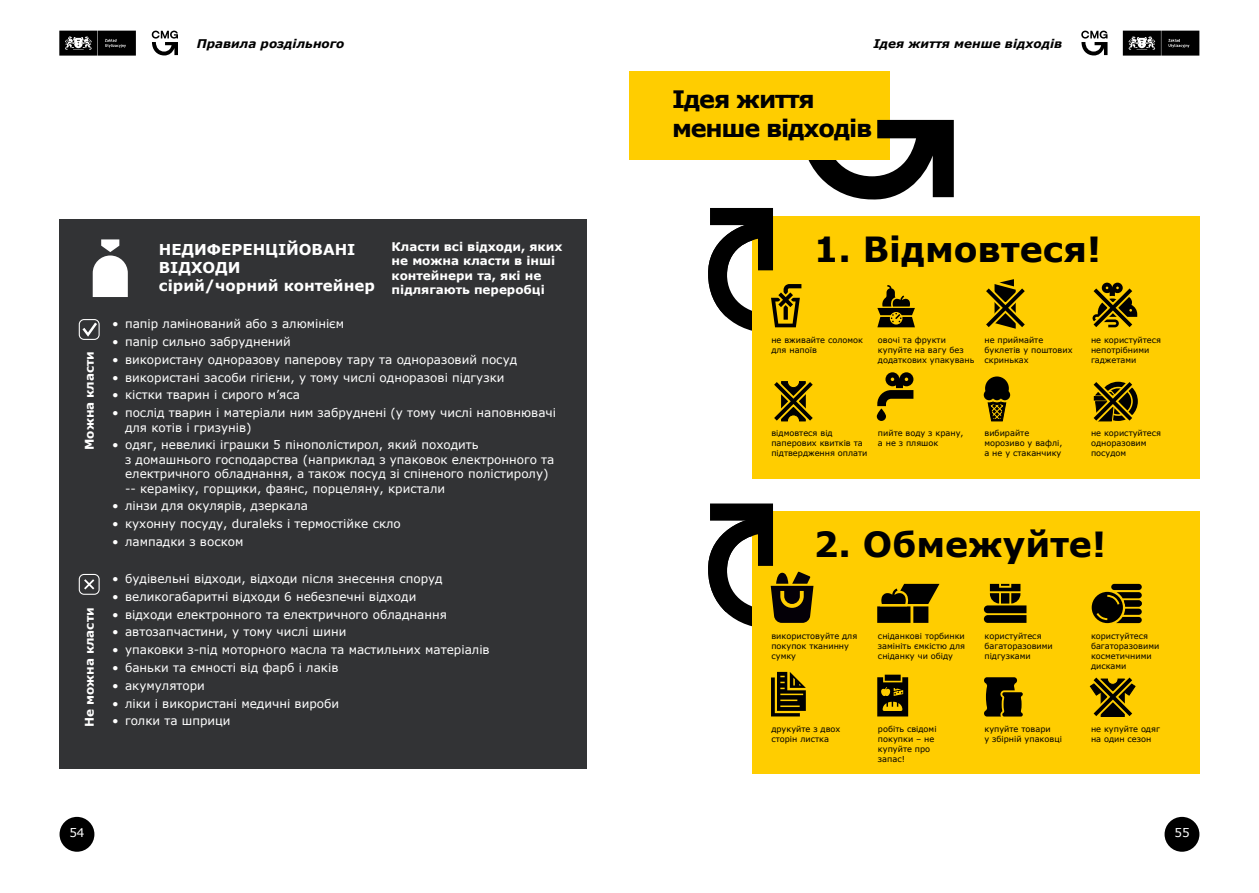
<style>
.page{position:relative;width:1259px;height:893px;background:#fff}
.page>*{position:absolute;margin:0;border:0;box-sizing:border-box;transform-origin:0 0}
.t1{font:700 34.65px "Verdana";color:#000}
.t2{font:700 24px/28.8px "Verdana";letter-spacing:-.05em;color:#000}
.t3{font:700 15px/18px "Verdana";color:#fff}
.t4{font:12px/14.4px "Verdana";color:#fff}
.t5{font:700 12px/14.4px "Verdana";color:#fff}
.t6{font:italic 700 12px "Verdana";color:#000}
.t7{font:8.25px/9.9px "Verdana";color:#000}
</style>
<div class="page">
<div style="left:60px;top:817px;width:34px;height:35px;background:#000;border-radius:50%"></div>
<div style="left:1164px;top:817px;width:35px;height:35px;background:#000;border-radius:50%"></div>
<svg style="left:1081px;top:31px;width:26px;height:25px"></svg>
<svg style="left:152px;top:31px;width:26px;height:25px"></svg>
<svg style="left:59px;top:31px;width:77px;height:25px;background:#232323"></svg>
<svg style="left:1122px;top:31px;width:77px;height:25px;background:#242424"></svg>
<div style="left:629px;top:71px;width:260px;height:89px;background:#ffcd00"></div>
<svg style="left:808px;top:120px;width:146px;height:80px"></svg>
<div style="left:791px;top:114px;width:59px;height:46px;background:#ffcd00"></div>
<div style="left:60px;top:219px;width:527px;height:550px;background:#323335"></div>
<svg style="left:79px;top:319px;width:21px;height:21px"></svg>
<svg style="left:79px;top:574px;width:21px;height:21px"></svg>
<svg style="left:93px;top:239px;width:35px;height:58px"></svg>
<div style="left:752px;top:216px;width:447px;height:262px;background:#ffcd00"></div>
<svg style="left:774px;top:381px;width:39px;height:41px"></svg>
<svg style="left:983px;top:376px;width:27px;height:45px"></svg>
<svg style="left:877px;top:285px;width:38px;height:42px"></svg>
<svg style="left:986px;top:279px;width:39px;height:50px"></svg>
<svg style="left:1092px;top:283px;width:45px;height:45px"></svg>
<svg style="left:877px;top:372px;width:36px;height:49px"></svg>
<svg style="left:1093px;top:381px;width:44px;height:41px"></svg>
<svg style="left:708px;top:208px;width:93px;height:123px"></svg>
<div style="left:752px;top:512px;width:447px;height:262px;background:#ffcd00"></div>
<svg style="left:708px;top:503px;width:105px;height:124px"></svg>
<svg style="left:984px;top:584px;width:42px;height:39px"></svg>
<svg style="left:877px;top:584px;width:62px;height:39px"></svg>
<svg style="left:771px;top:672px;width:35px;height:44px"></svg>
<svg style="left:877px;top:675px;width:31px;height:41px"></svg>
<svg style="left:1091px;top:584px;width:50px;height:39px"></svg>
<svg style="left:1089px;top:677px;width:47px;height:40px"></svg>
<svg style="left:984px;top:677px;width:38px;height:39px"></svg>
<p class="t6" style="left:197px;top:35px;width:149px">Правила роздільного</p>
<p class="t5" style="left:82px;top:450px;width:101px;rotate:-90deg">Можна класти</p>
<p class="t5" style="left:82px;top:727px;width:121px;rotate:-90deg">Не можна класти</p>
<p class="t3" style="left:159px;top:240px;width:218px">НЕДИФЕРЕНЦІЙОВАНІ<br>ВІДХОДИ<br>сірий/чорний контейнер</p>
<p class="t5" style="left:392px;top:239px;width:172px">Класти всі відходи, яких не можна класти в інші контейнери та, які не підлягають переробці</p>
<p class="t4" style="left:112px;top:317px;width:233px">• папір ламінований або з алюмінієм</p>
<p class="t4" style="left:112px;top:334px;width:180px">• папір сильно забруднений</p>
<p class="t4" style="left:112px;top:352px;width:406px">• використану одноразову паперову тару та одноразовий посуд</p>
<p class="t4" style="left:112px;top:370px;width:394px">• використані засоби гігієни, у тому числі одноразові підгузки</p>
<p class="t4" style="left:112px;top:388px;width:189px">• кістки тварин і сирого м’яса</p>
<p class="t4" style="left:125px;top:405px;width:432px;text-indent:-13px">• послід тварин і матеріали ним забруднені (у тому числі наповнювачі для котів і гризунів)</p>
<p class="t4" style="left:125px;top:438px;width:431px;text-indent:-13px">• одяг, невеликі іграшки 5 пінополістирол, який походить<br>з домашнього господарства (наприклад з упаковок електронного та електричного обладнання, а також посуд зі спіненого полістиролу) -- кераміку, горщики, фаянс, порцеляну, кристали</p>
<p class="t4" style="left:112px;top:499px;width:197px">• лінзи для окулярів, дзеркала</p>
<p class="t4" style="left:112px;top:516px;width:290px">• кухонну посуду, duraleks і термостійке скло</p>
<p class="t4" style="left:112px;top:534px;width:133px">• лампадки з воском</p>
<p class="t4" style="left:112px;top:571px;width:332px">• будівельні відходи, відходи після знесення споруд</p>
<p class="t4" style="left:112px;top:589px;width:306px">• великогабаритні відходи 6 небезпечні відходи</p>
<p class="t4" style="left:112px;top:607px;width:336px">• відходи електронного та електричного обладнання</p>
<p class="t4" style="left:112px;top:625px;width:235px">• автозапчастини, у тому числі шини</p>
<p class="t4" style="left:112px;top:642px;width:379px">• упаковки з-під моторного масла та мастильних матеріалів</p>
<p class="t4" style="left:112px;top:660px;width:228px">• баньки та ємності від фарб і лаків</p>
<p class="t4" style="left:112px;top:678px;width:94px">• акумулятори</p>
<p class="t4" style="left:112px;top:696px;width:228px">• ліки і використані медичні вироби</p>
<p class="t4" style="left:112px;top:714px;width:120px">• голки та шприци</p>
<p class="t6" style="left:873px;top:35px;width:190px">Ідея життя менше відходів</p>
<h2 class="t2" style="left:672px;top:84px;width:202px">Ідея життя менше відходів</h2>
<h1 class="t1" style="left:814px;top:225px;width:289px">1. Відмовтеся!</h1>
<p class="t7" style="left:771px;top:335px;width:93px">не вживайте соломок для напоїв</p>
<p class="t7" style="left:878px;top:335px;width:98px">овочі та фрукти купуйте на вагу без додаткових упакувань</p>
<p class="t7" style="left:984px;top:335px;width:90px">не приймайте буклетів у поштових скриньках</p>
<p class="t7" style="left:1091px;top:335px;width:72px">не користуйтеся непотрібними гаджетами</p>
<p class="t7" style="left:771px;top:428px;width:98px">відмовтеся від паперових квитків та підтвердження оплати</p>
<p class="t7" style="left:878px;top:428px;width:87px">пийте воду з крану, а не з пляшок</p>
<p class="t7" style="left:984px;top:428px;width:79px">вибирайте морозиво у вафлі, а не у стаканчику</p>
<p class="t7" style="left:1091px;top:428px;width:72px">не користуйтеся одноразовим посудом</p>
<h1 class="t1" style="left:814px;top:520px;width:294px">2. Обмежуйте!</h1>
<p class="t7" style="left:771px;top:631px;width:87px">використовуйте для покупок тканинну сумку</p>
<p class="t7" style="left:878px;top:631px;width:89px;text-align:justify">сніданкові торбинки замініть ємкістю для сніданку чи обіду</p>
<p class="t7" style="left:984px;top:631px;width:70px">користуйтеся багаторазовими підгузками</p>
<p class="t7" style="left:1091px;top:631px;width:70px">користуйтеся багаторазовими косметичними дисками</p>
<p class="t7" style="left:771px;top:724px;width:71px">друкуйте з двох сторін листка</p>
<p class="t7" style="left:878px;top:724px;width:60px">робіть свідомі покупки – не купуйте про запас!</p>
<p class="t7" style="left:984px;top:724px;width:79px">купуйте товари<br>у збірній упаковці</p>
<p class="t7" style="left:1091px;top:724px;width:70px">не купуйте одяг на один сезон</p>
<p class="t4" style="left:69px;top:825px;width:17px">54</p>
<p class="t4" style="left:1174px;top:825px;width:17px">55</p>
</div>
